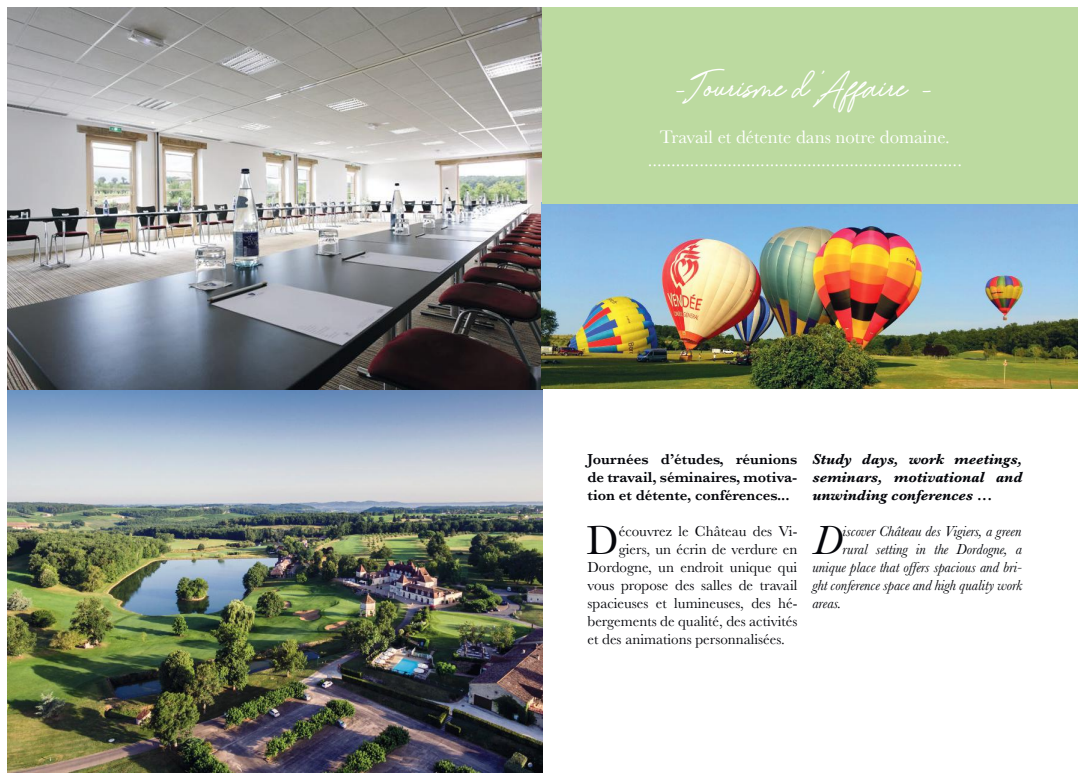
<style>
.page{position:relative;width:1085px;height:780px;background:#fff}
.page>*{position:absolute;margin:0;border:0;box-sizing:border-box;transform-origin:0 0}
.t1{font:42.12px "Baskerville";color:#05060b}
.t2{font:italic 42.12px "Baskerville";color:#05060b}
.t3{font:37.5px "Romantina";color:#fff}
.t4{font:18.75px/22.5px "Baskerville";color:#fff;text-align:center}
.t5{font:15px "Baskerville";color:#05060b}
.t6{font:italic 15px "Baskerville";color:#05060b}
.t7{font:600 15px/18px "Baskerville";color:#05060b;text-align:justify}
.t8{font:italic 700 15px/18px "Baskerville";color:#05060b;text-align:justify}
</style>
<div class="page">
<img style="left:7px;top:7px;width:535px;height:765px">
<img style="left:541px;top:203px;width:536px;height:186px">
<div style="left:542px;top:7px;width:535px;height:197px;background:#bcdaa0"></div>
<h2 class="t3" style="left:670px;top:53px;width:270px">-Tourisme d’Affaire -</h2>
<p class="t4" style="left:647px;top:126px;width:316px">Travail et détente dans notre domaine. ...................................................................</p>
<p class="t7" style="left:587px;top:450px;width:211px">Journées d’études, réunions de travail, séminaires, motiva&shy;tion et détente, conférences...</p>
<h1 class="t1" style="left:586px;top:513px;width:34px">D</h1>
<p class="t5" style="left:618px;top:521px;width:180px">écouvrez le Château des Vi-</p>
<p class="t5" style="left:618px;top:539px;width:180px">giers, un écrin de verdure en</p>
<p class="t5" style="left:587px;top:557px;width:211px">Dordogne, un endroit unique qui</p>
<p class="t5" style="left:587px;top:575px;width:211px">vous propose des salles de travail</p>
<p class="t5" style="left:587px;top:593px;width:211px">spacieuses et lumineuses, des hé-</p>
<p class="t5" style="left:587px;top:611px;width:211px">bergements de qualité, des activités</p>
<p class="t5" style="left:587px;top:629px;width:199px">et des animations personnalisées.</p>
<p class="t8" style="left:812px;top:449px;width:211px">Study days, work meetings, seminars, motivational and unwinding conferences ...</p>
<h1 class="t2" style="left:813px;top:512px;width:30px">D</h1>
<p class="t6" style="left:842px;top:520px;width:180px">iscover Château des Vigiers, a green</p>
<p class="t6" style="left:842px;top:538px;width:181px">rural setting in the Dordogne, a</p>
<p class="t6" style="left:812px;top:556px;width:211px">unique place that offers spacious and bri-</p>
<p class="t6" style="left:812px;top:574px;width:211px">ght conference space and high quality work</p>
<p class="t6" style="left:812px;top:592px;width:30px">areas.</p>
</div>
